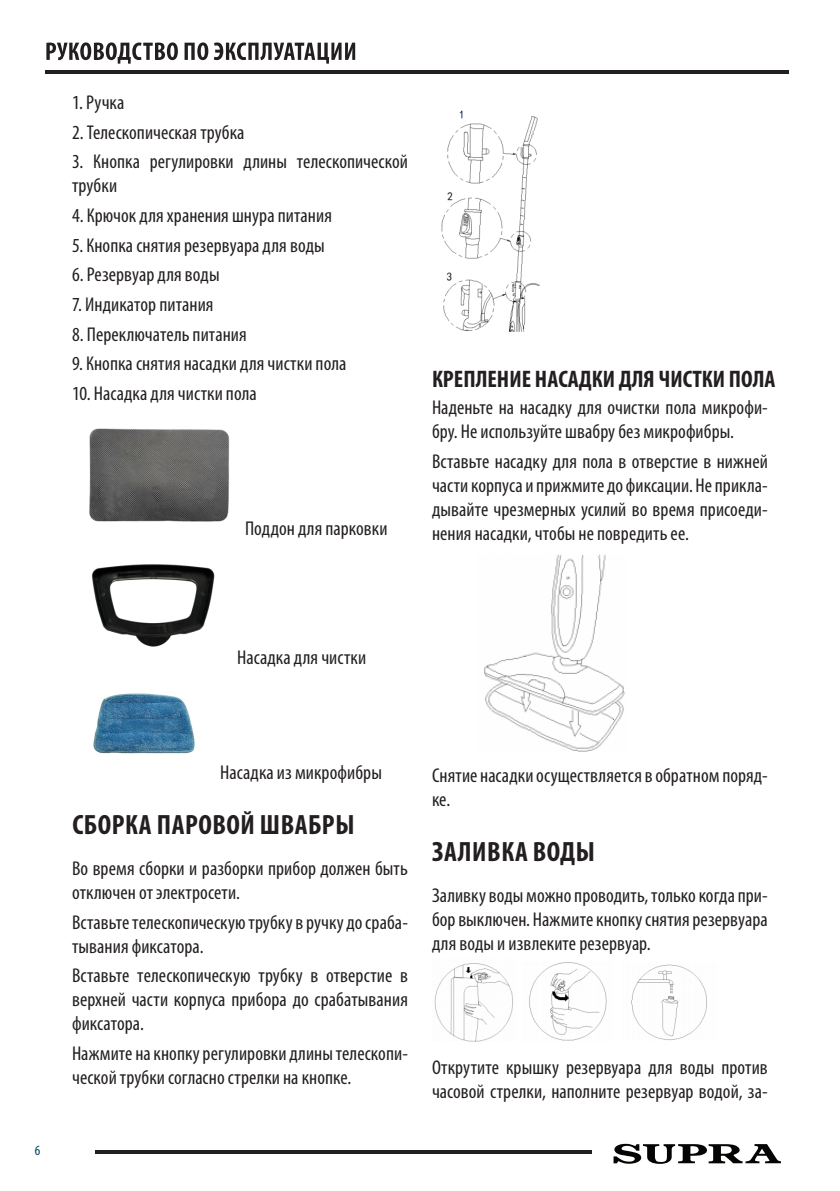
<style>
.page{position:relative;width:840px;height:1191px;background:#fff}
.page>*{position:absolute;margin:0;border:0;box-sizing:border-box;transform-origin:0 0}
.t1{font:700 condensed 28px "Myriad Pro";letter-spacing:.02em;color:#231f20}
.Основной_текст{font:700 condensed 24px "Myriad Pro";color:#231f20}
.Основной_текст-2{font:condensed 20px/24px "Myriad Pro";letter-spacing:.005em;color:#231f20}
.t2{font:condensed 14.2px "Myriad Pro";color:#013d59}
</style>
<div class="page">
<svg style="left:46px;top:42px;width:132px;height:22px"></svg>
<svg style="left:184px;top:42px;width:24px;height:18px"></svg>
<svg style="left:214px;top:42px;width:141px;height:22px"></svg>
<hr style="left:46px;top:70px;width:742px;height:3px;background:#231f20">
<hr style="left:95px;top:1150px;width:496px;height:4px;background:#231f20">
<svg style="left:613px;top:1143px;width:167px;height:20px"></svg>
<img style="left:89px;top:428px;width:141px;height:94px">
<img style="left:92px;top:564px;width:123px;height:83px">
<img style="left:93px;top:693px;width:102px;height:61px">
<img style="left:441px;top:110px;width:99px;height:222px">
<img style="left:484px;top:554px;width:141px;height:198px">
<img style="left:434px;top:963px;width:79px;height:78px">
<img style="left:529px;top:962px;width:78px;height:79px">
<img style="left:631px;top:964px;width:76px;height:76px">
<p class="Основной_текст-2" style="left:72px;top:90px;width:54px">1. Ручка</p>
<p class="Основной_текст-2" style="left:72px;top:120px;width:174px">2. Телескопическая трубка</p>
<p class="Основной_текст-2" style="left:72px;top:149px;width:337px">3. Кнопка регулировки длины телескопической трубки</p>
<p class="Основной_текст-2" style="left:72px;top:203px;width:261px">4. Крючок для хранения шнура питания</p>
<p class="Основной_текст-2" style="left:72px;top:233px;width:254px">5. Кнопка снятия резервуара для воды</p>
<p class="Основной_текст-2" style="left:72px;top:262px;width:149px">6. Резервуар для воды</p>
<p class="Основной_текст-2" style="left:72px;top:292px;width:143px">7. Индикатор питания</p>
<p class="Основной_текст-2" style="left:72px;top:322px;width:176px">8. Переключатель питания</p>
<p class="Основной_текст-2" style="left:72px;top:351px;width:276px">9. Кнопка снятия насадки для чистки пола</p>
<p class="Основной_текст-2" style="left:72px;top:381px;width:186px">10. Насадка для чистки пола</p>
<p class="Основной_текст-2" style="left:245px;top:516px;width:144px">Поддон для парковки</p>
<p class="Основной_текст" style="left:432px;top:364px;width:345px">КРЕПЛЕНИЕ НАСАДКИ ДЛЯ ЧИСТКИ ПОЛА</p>
<p class="Основной_текст-2" style="left:432px;top:395px;width:337px">Наденьте на насадку для очистки пола микрофи&shy;бру. Не используйте швабру без микрофибры.</p>
<p class="Основной_текст-2" style="left:432px;top:449px;width:337px;text-align:justify">Вставьте насадку для пола в отверстие в нижней части корпуса и прижмите до фиксации. Не прикла&shy;дывайте чрезмерных усилий во время присоеди&shy;нения насадки, чтобы не повредить ее.</p>
<p class="Основной_текст-2" style="left:237px;top:645px;width:130px">Насадка для чистки</p>
<p class="t2" style="left:35px;top:1141px;width:7px">6</p>
<p class="Основной_текст-2" style="left:220px;top:760px;width:163px">Насадка из микрофибры</p>
<h1 class="t1" style="left:72px;top:807px;width:283px">СБОРКА ПАРОВОЙ ШВАБРЫ</h1>
<p class="Основной_текст-2" style="left:72px;top:856px;width:337px">Во время сборки и разборки прибор должен быть отключен от электросети.</p>
<p class="Основной_текст-2" style="left:72px;top:909px;width:337px">Вставьте телескопическую трубку в ручку до сраба&shy;тывания фиксатора.</p>
<p class="Основной_текст-2" style="left:72px;top:963px;width:337px;text-align:justify">Вставьте телескопическую трубку в отверстие в верхней части корпуса прибора до срабатывания фиксатора.</p>
<p class="Основной_текст-2" style="left:72px;top:1041px;width:337px">Нажмите на кнопку регулировки длины телескопи&shy;ческой трубки согласно стрелки на кнопке.</p>
<p class="Основной_текст-2" style="left:432px;top:763px;width:337px">Снятие насадки осуществляется в обратном поряд&shy;ке.</p>
<h1 class="t1" style="left:432px;top:834px;width:164px">ЗАЛИВКА ВОДЫ</h1>
<p class="Основной_текст-2" style="left:432px;top:883px;width:337px;text-align:justify">Заливку воды можно проводить, только когда при&shy;бор выключен. Нажмите кнопку снятия резервуара для воды и извлеките резервуар.</p>
<p class="Основной_текст-2" style="left:432px;top:1055px;width:337px">Открутите крышку резервуара для воды против часовой стрелки, наполните резервуар водой, за-</p>
</div>
